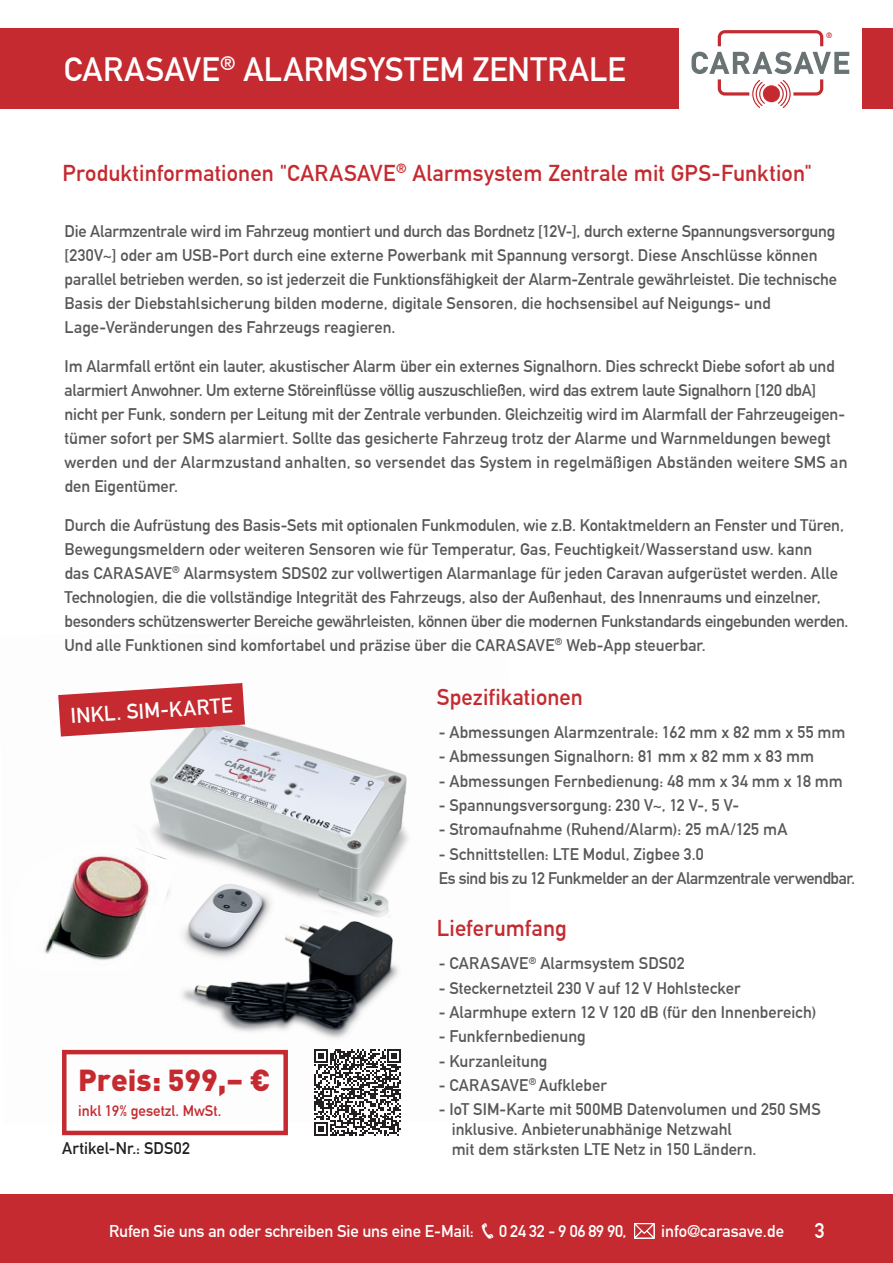
<style>
.page{position:relative;width:893px;height:1263px;background:#fff}
.page>*{position:absolute;margin:0;border:0;box-sizing:border-box;transform-origin:0 0}
.t1{font:700 33px "DIN Alternate";letter-spacing:.01em;color:#fff}
.t2{font:900 30px "DIN Pro";color:#c42a2f}
.t3{font:700 22.5px "DIN Alternate";letter-spacing:.005em;color:#c42a2f}
.t4{font:700 21px "DIN Alternate";color:#fff}
.t5{font:700 16.8px "DIN Alternate";letter-spacing:-.005em;color:#fff}
.t6{font:700 16.5px/24px "DIN Alternate";letter-spacing:-.005em;color:#57585a}
.t7{font:700 16.5px/24.3px "DIN Alternate";letter-spacing:-.025em;color:#57585a}
.t8{font:700 16.5px "DIN Alternate";color:#231f20}
.t9{font:700 15px "DIN Alternate";color:#c42a2f}
.t10{font:700 7.65px "DIN Alternate";color:#c42a2f}
</style>
<div class="page">
<img style="left:60px;top:726px;width:348px;height:324px">
<div style="left:0;top:1194px;width:893px;height:69px;background:#c42a2f"></div>
<div style="left:0;top:28px;width:679px;height:80px;background:#c42a2f"></div>
<div style="left:862px;top:28px;width:31px;height:80px;background:#c42a2f"></div>
<svg style="left:62px;top:1050px;width:226px;height:85px"></svg>
<svg style="left:634px;top:1223px;width:21px;height:16px"></svg>
<svg style="left:718px;top:30px;width:105px;height:16px"></svg>
<svg style="left:691px;top:52px;width:158px;height:56px"></svg>
<svg style="left:58px;top:683px;width:187px;height:53px"></svg>
<svg style="left:314px;top:1049px;width:87px;height:87px"></svg>
<img style="left:44px;top:845px;width:133px;height:126px">
<h1 class="t1" style="left:64px;top:44px;width:564px">CARASAVE<sup>®</sup> ALARMSYSTEM ZENTRALE</h1>
<p class="t10" style="left:826px;top:30px;width:8px">®</p>
<h3 class="t3" style="left:63px;top:156px;width:751px">Produktinformationen "CARASAVE<sup>®</sup> Alarmsystem Zentrale mit GPS-Funktion"</h3>
<p class="t6" style="left:65px;top:218px;width:774px">Die Alarmzentrale wird im Fahrzeug montiert und durch das Bordnetz [12V-], durch externe Spannungsversorgung [230V~] oder am USB-Port durch eine externe Powerbank mit Spannung versorgt. Diese Anschlüsse können parallel betrieben werden, so ist jederzeit die Funktionsfähigkeit der Alarm-Zentrale gewährleistet. Die technische Basis der Diebstahlsicherung bilden moderne, digitale Sensoren, die hochsensibel auf Neigungs- und Lage-Veränderungen des Fahrzeugs reagieren.</p>
<p class="t6" style="left:65px;top:353px;width:784px">Im Alarmfall ertönt ein lauter, akustischer Alarm über ein externes Signalhorn. Dies schreckt Diebe sofort ab und alarmiert Anwohner. Um externe Störeinflüsse völlig auszuschließen, wird das extrem laute Signalhorn [120 dbA] nicht per Funk, sondern per Leitung mit der Zentrale verbunden. Gleichzeitig wird im Alarmfall der Fahrzeugeigen&shy;tümer sofort per SMS alarmiert. Sollte das gesicherte Fahrzeug trotz der Alarme und Warnmeldungen bewegt werden und der Alarmzustand anhalten, so versendet das System in regelmäßigen Abständen weitere SMS an den Eigentümer.</p>
<p class="t6" style="left:65px;top:512px;width:785px">Durch die Aufrüstung des Basis-Sets mit optionalen Funkmodulen, wie z.B. Kontaktmeldern an Fenster und Türen, Bewegungsmeldern oder weiteren Sensoren wie für Temperatur, Gas, Feuchtigkeit/Wasserstand usw. kann<br>das CARASAVE<sup>®</sup> Alarmsystem SDS02 zur vollwertigen Alarmanlage für jeden Caravan aufgerüstet werden. Alle Technologien, die die vollständige Integrität des Fahrzeugs, also der Außenhaut, des Innenraums und einzelner, besonders schützenswerter Bereiche gewährleisten, können über die modernen Funkstandards eingebunden werden.<br>Und alle Funktionen sind komfortabel und präzise über die CARASAVE<sup>®</sup> Web-App steuerbar.</p>
<h3 class="t3" style="left:437px;top:680px;width:148px">Spezifikationen</h3>
<p class="t6" style="left:439px;top:719px;width:408px">- Abmessungen Alarmzentrale: 162 mm x 82 mm x 55 mm</p>
<p class="t6" style="left:439px;top:743px;width:377px">- Abmessungen Signalhorn: 81 mm x 82 mm x 83 mm</p>
<p class="t6" style="left:439px;top:768px;width:406px">- Abmessungen Fernbedienung: 48 mm x 34 mm x 18 mm</p>
<p class="t6" style="left:439px;top:792px;width:302px">- Spannungsversorgung: 230 V~, 12 V-, 5 V-</p>
<p class="t6" style="left:439px;top:816px;width:350px">- Stromaufnahme (Ruhend/Alarm): 25 mA/125 mA</p>
<p class="t7" style="left:439px;top:840px;width:418px">- Schnittstellen: LTE Modul, Zigbee 3.0<br>Es sind bis zu 12 Funkmelder an der Alarmzentrale verwendbar.</p>
<h3 class="t3" style="left:437px;top:911px;width:132px">Lieferumfang</h3>
<p class="t6" style="left:439px;top:950px;width:248px">- CARASAVE<sup>®</sup> Alarmsystem SDS02</p>
<p class="t6" style="left:439px;top:975px;width:303px">- Steckernetzteil 230 V auf 12 V Hohlstecker</p>
<p class="t6" style="left:439px;top:999px;width:379px">- Alarmhupe extern 12 V 120 dB (für den Innenbereich)</p>
<p class="t6" style="left:439px;top:1023px;width:149px">- Funkfernbedienung</p>
<p class="t6" style="left:439px;top:1048px;width:110px">- Kurzanleitung</p>
<p class="t6" style="left:439px;top:1072px;width:170px">- CARASAVE<sup>®</sup> Aufkleber</p>
<p class="t6" style="left:452px;top:1098px;width:371px;line-height:19.8px;text-indent:-13px">- IoT SIM-Karte mit 500MB Datenvolumen und 250 SMS inklusive. Anbieterunabhänige Netzwahl<br>mit dem stärksten LTE Netz in 150 Ländern.</p>
<p class="t4" style="left:70px;top:700px;width:164px;rotate:-4deg">INKL. SIM-KARTE</p>
<h2 class="t2" style="left:78px;top:1059px;width:194px">Preis: 599,– €</h2>
<p class="t9" style="left:78px;top:1099px;width:145px">inkl 19% gesetzl. MwSt.</p>
<p class="t8" style="left:62px;top:1135px;width:129px">Artikel-Nr.: SDS02</p>
<p class="t5" style="left:109px;top:1218px;width:366px">Rufen Sie uns an oder schreiben Sie uns eine E-Mail:</p>
<p class="t5" style="left:499px;top:1218px;width:129px">0 24 32 - 9 06 89 90,</p>
<p class="t5" style="left:661px;top:1218px;width:124px">info@carasave.de</p>
<p class="t4" style="left:815px;top:1214px;width:12px">3</p>
</div>
